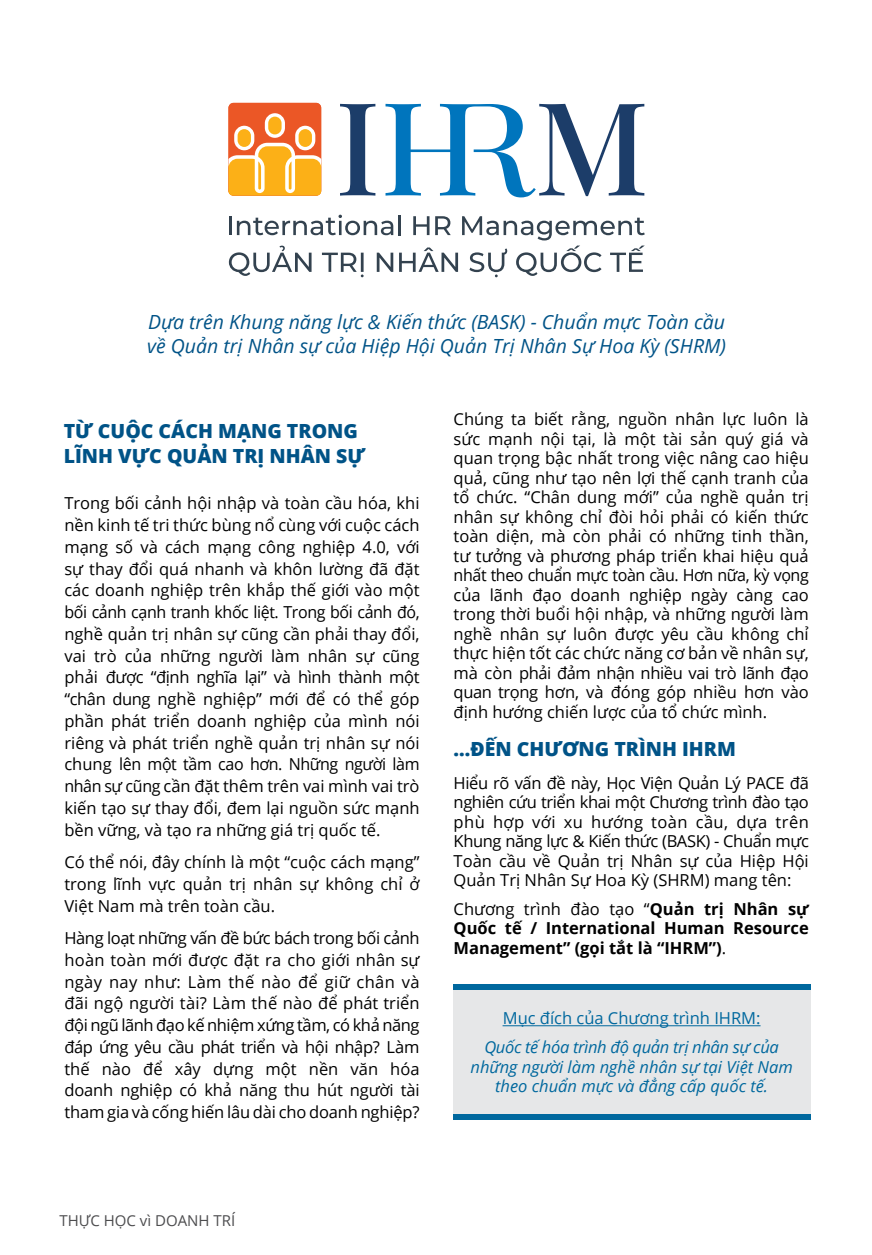
<style>
.page{position:relative;width:872px;height:1255px;background:#fff}
.page>*{position:absolute;margin:0;border:0;box-sizing:border-box;transform-origin:0 0}
.t1{font:italic 19.5px/23.4px "Open Sans";color:#005387}
.t2{font:800 19.5px/25.5px "Open Sans";color:#005387}
.t3{font:16.5px/21.8px "Open Sans";color:#000;text-align:justify}
.t4{font:italic 16.5px/19.8px "Open Sans";color:#00689e;text-align:center}
.t5{font:700 16.5px/19.5px "Open Sans";color:#000;text-align:justify}
.t6{font:16.5px "Open Sans";color:#00689e}
.t7{font:15px "Open Sans";color:#4d4d4f}
.s1{font-weight:400}
</style>
<div class="page">
<div style="left:453px;top:987px;width:357px;height:130px;background:#e6e7e8"></div>
<div style="left:453px;top:984px;width:357px;height:5px;background:#00689e"></div>
<div style="left:453px;top:1114px;width:357px;height:5px;background:#00689e"></div>
<hr style="left:502px;top:1025px;width:258px;height:1px;background:#00689e">
<div style="left:228px;top:103px;width:93px;height:93px;background:#eb5726;border-radius:5px"></div>
<svg style="left:228px;top:113px;width:93px;height:83px"></svg>
<svg style="left:340px;top:104px;width:35px;height:92px"></svg>
<svg style="left:385px;top:104px;width:259px;height:93px"></svg>
<svg style="left:229px;top:246px;width:82px;height:30px"></svg>
<svg style="left:322px;top:253px;width:41px;height:24px"></svg>
<svg style="left:377px;top:253px;width:16px;height:19px"></svg>
<svg style="left:229px;top:216px;width:2px;height:19px"></svg>
<svg style="left:237px;top:215px;width:156px;height:20px"></svg>
<hr style="left:398px;top:215px;width:3px;height:20px;background:#33424f">
<svg style="left:399px;top:216px;width:246px;height:61px"></svg>
<p class="t1" style="left:147px;top:310px;width:580px">Dựa trên Khung năng lực &amp; Kiến thức (BASK) - Chuẩn mực Toàn cầu về Quản trị Nhân sự của Hiệp Hội Quản Trị Nhân Sự Hoa Kỳ (SHRM)</p>
<p class="t2" style="left:64px;top:417px;width:303px">TỪ CUỘC CÁCH MẠNG TRONG<br>LĨNH VỰC QUẢN TRỊ NHÂN SỰ</p>
<p class="t3" style="left:64px;top:492px;width:357px">Trong bối cảnh hội nhập và toàn cầu hóa, khi nền kinh tế tri thức bùng nổ cùng với cuộc cách mạng số và cách mạng công nghiệp 4.0, với sự thay đổi quá nhanh và khôn lường đã đặt các doanh nghiệp trên khắp thế giới vào một bối cảnh cạnh tranh khốc liệt. Trong bối cảnh đó, nghề quản trị nhân sự cũng cần phải thay đổi, vai trò của những người làm nhân sự cũng phải được “định nghĩa lại” và hình thành một “chân dung nghề nghiệp” mới để có thể góp phần phát triển doanh nghiệp của mình nói riêng và phát triển nghề quản trị nhân sự nói chung lên một tầm cao hơn. Những người làm nhân sự cũng cần đặt thêm trên vai mình vai trò kiến tạo sự thay đổi, đem lại nguồn sức mạnh bền vững, và tạo ra những giá trị quốc tế.</p>
<p class="t3" style="left:64px;top:850px;width:357px">Có thể nói, đây chính là một “cuộc cách mạng” trong lĩnh vực quản trị nhân sự không chỉ ở Việt Nam mà trên toàn cầu.</p>
<p class="t3" style="left:64px;top:926px;width:357px">Hàng loạt những vấn đề bức bách trong bối cảnh hoàn toàn mới được đặt ra cho giới nhân sự ngày nay như: Làm thế nào để giữ chân và đãi ngộ người tài? Làm thế nào để phát triển đội ngũ lãnh đạo kế nhiệm xứng tầm, có khả năng đáp ứng yêu cầu phát triển và hội nhập? Làm thế nào để xây dựng một nền văn hóa doanh nghiệp có khả năng thu hút người tài tham gia và cống hiến lâu dài cho doanh nghiệp?</p>
<p class="t3" style="left:453px;top:409px;width:357px;line-height:19.5px">Chúng ta biết rằng, nguồn nhân lực luôn là sức mạnh nội tại, là một tài sản quý giá và quan trọng bậc nhất trong việc nâng cao hiệu quả, cũng như tạo nên lợi thế cạnh tranh của tổ chức. “Chân dung mới” của nghề quản trị nhân sự không chỉ đòi hỏi phải có kiến thức toàn diện, mà còn phải có những tinh thần, tư tưởng và phương pháp triển khai hiệu quả nhất theo chuẩn mực toàn cầu. Hơn nữa, kỳ vọng của lãnh đạo doanh nghiệp ngày càng cao trong thời buổi hội nhập, và những người làm nghề nhân sự luôn được yêu cầu không chỉ thực hiện tốt các chức năng cơ bản về nhân sự, mà còn phải đảm nhận nhiều vai trò lãnh đạo quan trọng hơn, và đóng góp nhiều hơn vào định hướng chiến lược của tổ chức mình.</p>
<p class="t2" style="left:453px;top:735px;width:284px">…ĐẾN CHƯƠNG TRÌNH IHRM</p>
<p class="t3" style="left:453px;top:772px;width:357px;line-height:19.5px">Hiểu rõ vấn đề này, Học Viện Quản Lý PACE đã nghiên cứu triển khai một Chương trình đào tạo phù hợp với xu hướng toàn cầu, dựa trên Khung năng lực &amp; Kiến thức (BASK) - Chuẩn mực Toàn cầu về Quản trị Nhân sự của Hiệp Hội Quản Trị Nhân Sự Hoa Kỳ (SHRM) mang tên:</p>
<p class="t5" style="left:453px;top:898px;width:357px"><span class="s1">Chương trình đào tạo “</span>Quản trị Nhân sự Quốc tế / International Human Resource Management” (gọi tắt là “IHRM”)<span class="s1">.</span></p>
<p class="t6" style="left:503px;top:1007px;width:259px">Mục đích của Chương trình IHRM:</p>
<p class="t4" style="left:470px;top:1036px;width:324px">Quốc tế hóa trình độ quản trị nhân sự của những người làm nghề nhân sự tại Việt Nam theo chuẩn mực và đẳng cấp quốc tế.</p>
<p class="t7" style="left:60px;top:1210px;width:177px">THỰC HỌC vì DOANH TRÍ</p>
</div>
